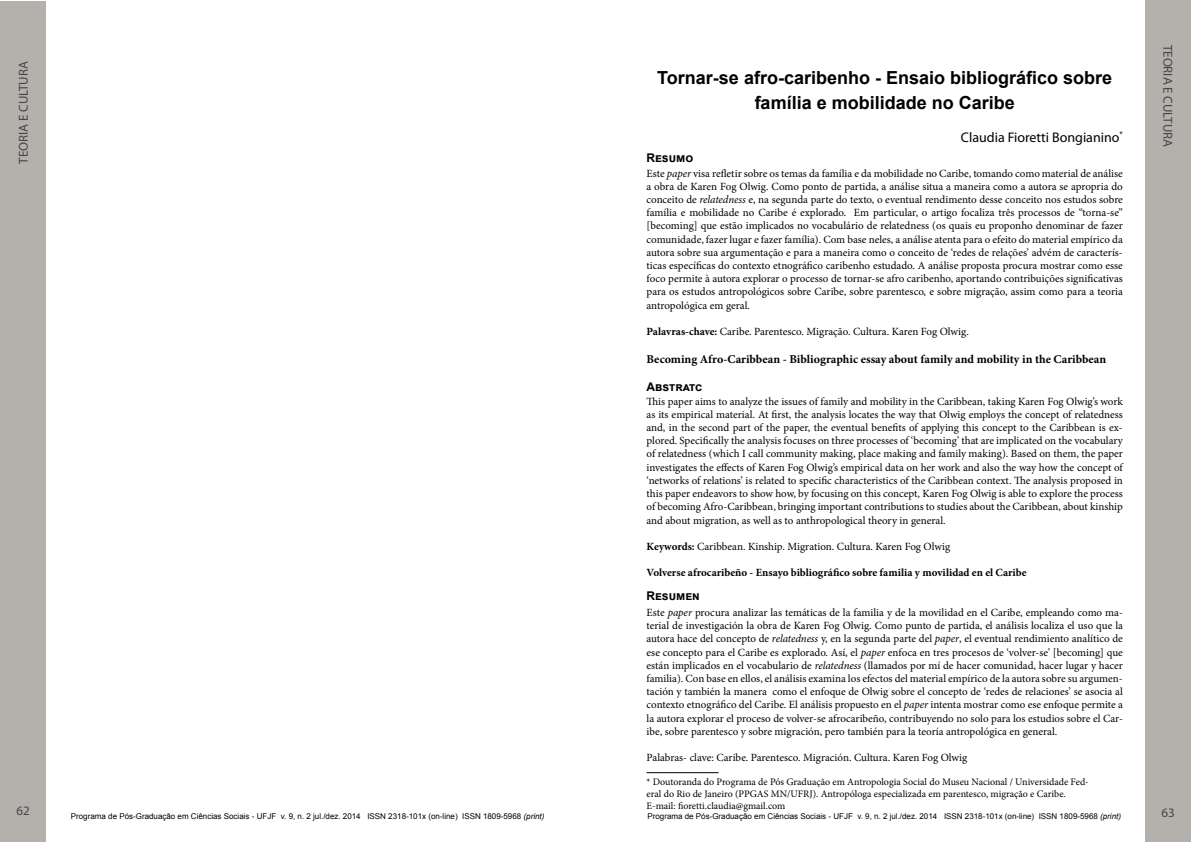
<style>
.page{position:relative;width:1191px;height:842px;background:#fff}
.page>*{position:absolute;margin:0;border:0;box-sizing:border-box;transform-origin:0 0}
.t1{font:700 18px/25px "Arial";color:#000;text-align:center}
.t2{font:14px "Myriad Pro";color:#000}
.t3{font:13px "Myriad Pro";color:#464547}
.t4{font:700 12px "Minion Pro";color:#000}
.t5{font:700 12px "Arial";color:#000}
.t6{font:11px/13.2px "Minion Pro";color:#000;text-align:justify}
.t7{font:700 11px "Minion Pro";color:#000}
.t8{font:10px/12px "Minion Pro";color:#000}
.t9{font:8px "Arial";color:#000}
.s1{font-style:italic}
.s2{font-weight:700}
</style>
<div class="page">
<div style="left:0;top:0;width:46px;height:842px;background:#b4b1ad"></div>
<div style="left:1145px;top:0;width:46px;height:842px;background:#b4b1ad"></div>
<hr style="left:646px;top:772px;width:72px;height:1px;background:#000">
<p class="t3" style="left:16px;top:164px;width:104px;rotate:-90deg">TEORIA E CULTURA</p>
<p class="t3" style="left:17px;top:803px;width:15px">62</p>
<h1 class="t1" style="left:657px;top:65px;width:456px">Tornar-se afro-caribenho - Ensaio bibliográfico sobre família e mobilidade no Caribe</h1>
<p class="t2" style="left:961px;top:128px;width:163px">Claudia Fioretti Bongianino<sup>*</sup></p>
<p class="t5" style="left:646px;top:149px;width:48px">Resumo</p>
<p class="t6" style="left:646px;top:167px;width:478px">Este <span class="s1">paper</span> visa refletir sobre os temas da família e da mobilidade no Caribe, tomando como material de análise a obra de Karen Fog Olwig. Como ponto de partida, a análise situa a maneira como a autora se apropria do conceito de <span class="s1">relatedness</span> e, na segunda parte do texto, o eventual rendimento desse conceito nos estudos sobre família e mobilidade no Caribe é explorado. Em particular, o artigo focaliza três processos de “torna-se” [becoming] que estão implicados no vocabulário de relatedness (os quais eu proponho denominar de fazer comunidade, fazer lugar e fazer família). Com base neles, a análise atenta para o efeito do material empírico da autora sobre sua argumentação e para a maneira como o conceito de ‘redes de relações’ advém de caracterís&shy;ticas específicas do contexto etnográfico caribenho estudado. A análise proposta procura mostrar como esse foco permite à autora explorar o processo de tornar-se afro caribenho, aportando contribuições significativas para os estudos antropológicos sobre Caribe, sobre parentesco, e sobre migração, assim como para a teoria antropológica em geral.</p>
<p class="t6" style="left:646px;top:325px;width:324px"><span class="s2">Palavras-chave:</span> Caribe. Parentesco. Migração. Cultura. Karen Fog Olwig.</p>
<p class="t4" style="left:646px;top:350px;width:461px">Becoming Afro-Caribbean - Bibliographic essay about family and mobility in the Caribbean</p>
<p class="t6" style="left:646px;top:395px;width:478px">This paper aims to analyze the issues of family and mobility in the Caribbean, taking Karen Fog Olwig’s work as its empirical material. At first, the analysis locates the way that Olwig employs the concept of relatedness and, in the second part of the paper, the eventual benefits of applying this concept to the Caribbean is ex&shy;plored. Specifically the analysis focuses on three processes of ‘becoming’ that are implicated on the vocabulary of relatedness (which I call community making, place making and family making). Based on them, the paper investigates the effects of Karen Fog Olwig’s empirical data on her work and also the way how the concept of ‘networks of relations’ is related to specific characteristics of the Caribbean context. The analysis proposed in this paper endeavors to show how, by focusing on this concept, Karen Fog Olwig is able to explore the process of becoming Afro-Caribbean, bringing important contributions to studies about the Caribbean, about kinship and about migration, as well as to anthropological theory in general.</p>
<p class="t6" style="left:646px;top:540px;width:305px"><span class="s2">Keywords:</span> Caribbean. Kinship. Migration. Cultura. Karen Fog Olwig</p>
<p class="t7" style="left:646px;top:565px;width:381px">Volverse afrocaribeño - Ensayo bibliográfico sobre familia y movilidad en el Caribe</p>
<p class="t6" style="left:646px;top:606px;width:478px">Este <span class="s1">paper</span> procura analizar las temáticas de la familia y de la movilidad en el Caribe, empleando como ma&shy;terial de investigación la obra de Karen Fog Olwig. Como punto de partida, el análisis localiza el uso que la autora hace del concepto de <span class="s1">relatedness</span> y, en la segunda parte del <span class="s1">paper</span>, el eventual rendimiento analítico de ese concepto para el Caribe es explorado. Así, el <span class="s1">paper</span> enfoca en tres procesos de ‘volver-se’ [becoming] que están implicados en el vocabulario de <span class="s1">relatedness</span> (llamados por mí de hacer comunidad, hacer lugar y hacer familia). Con base en ellos, el análisis examina los efectos del material empírico de la autora sobre su argumen&shy;tación y también la manera como el enfoque de Olwig sobre el concepto de ‘redes de relaciones’ se asocia al contexto etnográfico del Caribe. El análisis propuesto en el <span class="s1">paper</span> intenta mostrar como ese enfoque permite a la autora explorar el proceso de volver-se afrocaribeño, contribuyendo no solo para los estudios sobre el Car&shy;ibe, sobre parentesco y sobre migración, pero también para la teoría antropológica en general.</p>
<p class="t6" style="left:646px;top:751px;width:322px">Palabras- clave: Caribe. Parentesco. Migración. Cultura. Karen Fog Olwig</p>
<p class="t5" style="left:646px;top:378px;width:57px">Abstratc</p>
<p class="t5" style="left:646px;top:587px;width:55px">Resumen</p>
<p class="t8" style="left:646px;top:775px;width:444px">* Doutoranda do Programa de Pós Graduação em Antropologia Social do Museu Nacional / Universidade Fed&shy;eral do Rio de Janeiro (PPGAS MN/UFRJ). Antropóloga especializada em parentesco, migração e Caribe.<br>E-mail: fioretti.claudia@gmail.com</p>
<p class="t9" style="left:71px;top:811px;width:475px">Programa de Pós-Graduação em Ciências Sociais - UFJF v. 9, n. 2 jul./dez. 2014 ISSN 2318-101x (on-line) ISSN 1809-5968 <span class="s1">(print)</span></p>
<p class="t9" style="left:647px;top:811px;width:475px">Programa de Pós-Graduação em Ciências Sociais - UFJF v. 9, n. 2 jul./dez. 2014 ISSN 2318-101x (on-line) ISSN 1809-5968 <span class="s1">(print)</span></p>
<p class="t3" style="left:1175px;top:45px;width:104px;rotate:90deg">TEORIA E CULTURA</p>
<p class="t3" style="left:1161px;top:804px;width:15px">63</p>
</div>
